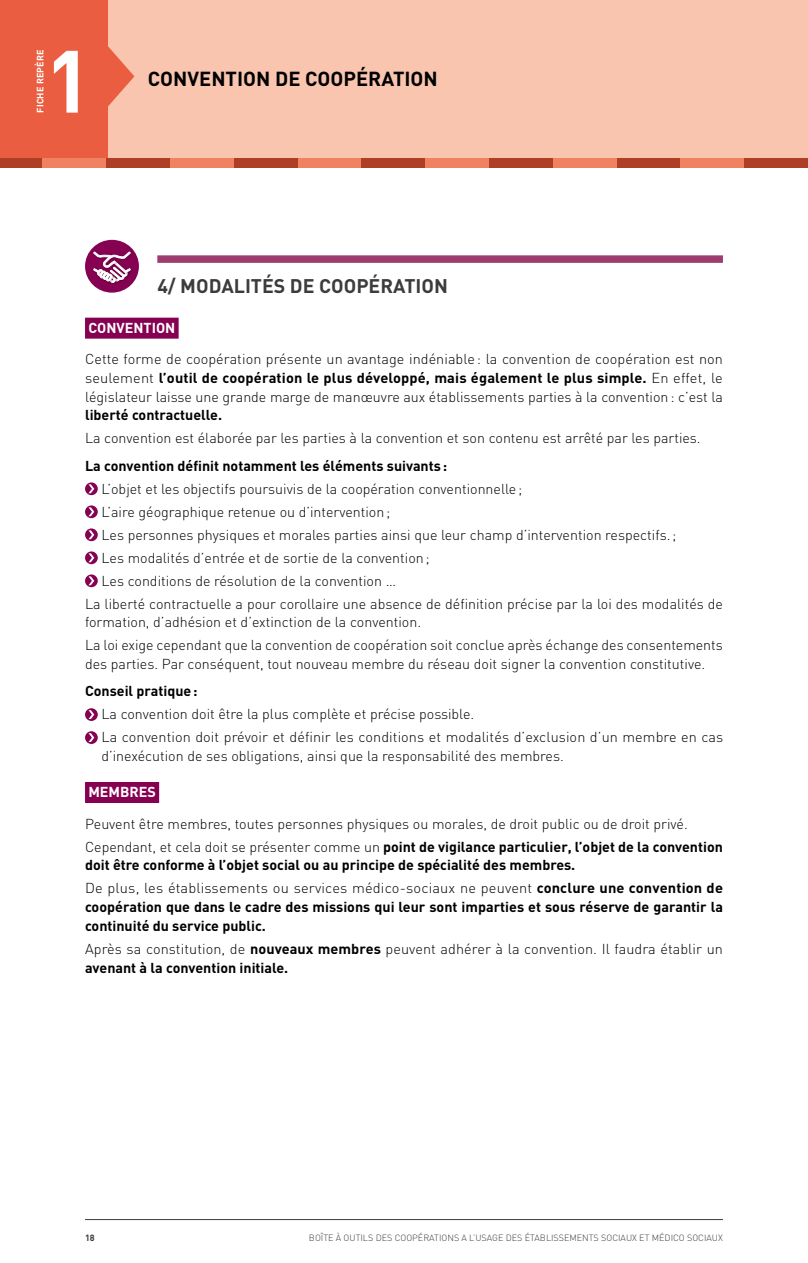
<style>
.page{position:relative;width:808px;height:1263px;background:#fff}
.page>*{position:absolute;margin:0;border:0;box-sizing:border-box;transform-origin:0 0}
.t1{font:700 86.85px "DIN";color:#fff}
.t2{font:700 20.1px "DIN";color:#000}
.t3{font:700 19.5px "DIN";color:#3c3c3b}
.t4{font:300 14.25px/18.8px "DIN";color:#000}
.t5{font:700 14.25px/23px "DIN";color:#000}
.t6{font:700 14.25px "DIN";color:#fff}
.t7{font:700 9.15px "DIN";letter-spacing:.01em;color:#fff}
.t8{font:300 9px "DIN";color:#3c3c3b}
.t9{font:700 9px "DIN";color:#3c3c3b}
.s1{font-weight:700}
.s2{font-weight:300}
</style>
<div class="page">
<hr style="left:85px;top:1219px;width:638px;height:1px;background:#3c3c3b">
<div style="left:0;top:157px;width:43px;height:11px;background:#af3e26"></div>
<div style="left:43px;top:157px;width:63px;height:11px;background:#f08262"></div>
<div style="left:106px;top:157px;width:64px;height:11px;background:#af3e26"></div>
<div style="left:170px;top:157px;width:64px;height:11px;background:#f08262"></div>
<div style="left:234px;top:157px;width:64px;height:11px;background:#af3e26"></div>
<div style="left:298px;top:157px;width:63px;height:11px;background:#f08262"></div>
<div style="left:361px;top:157px;width:64px;height:11px;background:#af3e26"></div>
<div style="left:425px;top:157px;width:64px;height:11px;background:#f08262"></div>
<div style="left:489px;top:157px;width:64px;height:11px;background:#af3e26"></div>
<div style="left:553px;top:157px;width:64px;height:11px;background:#f08262"></div>
<div style="left:617px;top:157px;width:63px;height:11px;background:#af3e26"></div>
<div style="left:680px;top:157px;width:64px;height:11px;background:#f08262"></div>
<div style="left:744px;top:157px;width:64px;height:11px;background:#af3e26"></div>
<div style="left:0;top:0;width:808px;height:157px;background:#f9c5af"></div>
<div style="left:0;top:0;width:108px;height:157px;background:#eb5d40"></div>
<svg style="left:108px;top:46px;width:26px;height:61px"></svg>
<div style="left:157px;top:255px;width:566px;height:8px;background:#9c3c6f"></div>
<div style="left:85px;top:318px;width:94px;height:21px;background:#870153"></div>
<div style="left:85px;top:782px;width:74px;height:21px;background:#870153"></div>
<div style="left:85px;top:240px;width:54px;height:53px;background:#870153;border-radius:50%"></div>
<div style="left:123px;top:267px;width:10px;height:9px;background:#830050"></div>
<div style="left:102px;top:251px;width:31px;height:20px;background:#000;opacity:.3"></div>
<div style="left:104px;top:273px;width:11px;height:11px;background:#000;opacity:.3"></div>
<svg style="left:93px;top:251px;width:38px;height:32px"></svg>
<svg style="left:85px;top:482px;width:13px;height:13px"></svg>
<svg style="left:85px;top:505px;width:13px;height:13px"></svg>
<svg style="left:85px;top:528px;width:13px;height:13px"></svg>
<svg style="left:85px;top:551px;width:13px;height:13px"></svg>
<svg style="left:85px;top:574px;width:13px;height:13px"></svg>
<svg style="left:85px;top:708px;width:13px;height:13px"></svg>
<svg style="left:85px;top:731px;width:13px;height:13px"></svg>
<p class="t7" style="left:34px;top:113px;width:64px;rotate:-90deg">FICHE REPÈRE</p>
<h1 class="t1" style="left:45px;top:24px;width:49px">1</h1>
<h2 class="t2" style="left:148px;top:65px;width:291px">CONVENTION DE COOPÉRATION</h2>
<h3 class="t3" style="left:157px;top:273px;width:292px">4/ MODALITÉS DE COOPÉRATION</h3>
<p class="t6" style="left:88px;top:318px;width:88px">CONVENTION</p>
<p class="t4" style="left:85px;top:349px;width:639px;text-align:justify">Cette forme de coopération présente un avantage indéniable : la convention de coopération est non seulement <span class="s1">l’outil de coopération le plus développé, mais également le plus simple.</span> En effet, le législateur laisse une grande marge de manœuvre aux établissements parties à la convention: c’est la</p>
<p class="t5" style="left:85px;top:403px;width:139px">liberté contractuelle.</p>
<p class="t4" style="left:85px;top:429px;width:617px">La convention est élaborée par les parties à la convention et son contenu est arrêté par les parties.</p>
<p class="t5" style="left:85px;top:453px;width:364px">La convention définit notamment les éléments suivants:</p>
<p class="t4" style="left:101px;top:479px;width:422px">L’objet et les objectifs poursuivis de la coopération conventionnelle;</p>
<p class="t4" style="left:101px;top:502px;width:290px">L’aire géographique retenue ou d’intervention;</p>
<p class="t4" style="left:101px;top:525px;width:576px">Les personnes physiques et morales parties ainsi que leur champ d’intervention respectifs.;</p>
<p class="t4" style="left:101px;top:548px;width:330px">Les modalités d’entrée et de sortie de la convention;</p>
<p class="t4" style="left:101px;top:571px;width:296px">Les conditions de résolution de la convention …</p>
<p class="t4" style="left:85px;top:594px;width:639px">La liberté contractuelle a pour corollaire une absence de définition précise par la loi des modalités de</p>
<p class="t4" style="left:85px;top:611px;width:639px;line-height:23px">formation, d’adhésion et d’extinction de la convention.<br>La loi exige cependant que la convention de coopération soit conclue après échange des consentements</p>
<p class="t4" style="left:85px;top:654px;width:622px">des parties. Par conséquent, tout nouveau membre du réseau doit signer la convention constitutive.</p>
<p class="t5" style="left:85px;top:679px;width:114px">Conseil pratique:</p>
<p class="t4" style="left:101px;top:703px;width:623px;line-height:23px">La convention doit être la plus complète et précise possible.<br>La convention doit prévoir et définir les conditions et modalités d’exclusion d’un membre en cas</p>
<p class="t4" style="left:101px;top:746px;width:464px">d’inexécution de ses obligations, ainsi que la responsabilité des membres.</p>
<p class="t6" style="left:88px;top:782px;width:69px">MEMBRES</p>
<p class="t4" style="left:85px;top:812px;width:639px;line-height:23px">Peuvent être membres, toutes personnes physiques ou morales, de droit public ou de droit privé.<br>Cependant, et cela doit se présenter comme un <span class="s1">point de vigilance particulier, l’objet de la convention</span></p>
<p class="t5" style="left:85px;top:853px;width:639px">doit être conforme à l’objet social ou au principe de spécialité des membres.<br><span class="s2">De plus, les établissements ou services médico-sociaux ne peuvent</span> conclure une convention de</p>
<p class="t5" style="left:85px;top:897px;width:639px;line-height:18.8px">coopération que dans le cadre des missions qui leur sont imparties et sous réserve de garantir la continuité du service public.</p>
<p class="t4" style="left:85px;top:939px;width:639px">Après sa constitution, de <span class="s1">nouveaux membres</span> peuvent adhérer à la convention. Il faudra établir un <span class="s1">avenant à la convention initiale.</span></p>
<p class="t9" style="left:85px;top:1232px;width:11px">18</p>
<p class="t8" style="left:309px;top:1232px;width:415px">BOÎTE À OUTILS DES COOPÉRATIONS A L’USAGE DES ÉTABLISSEMENTS SOCIAUX ET MÉDICO SOCIAUX</p>
</div>
